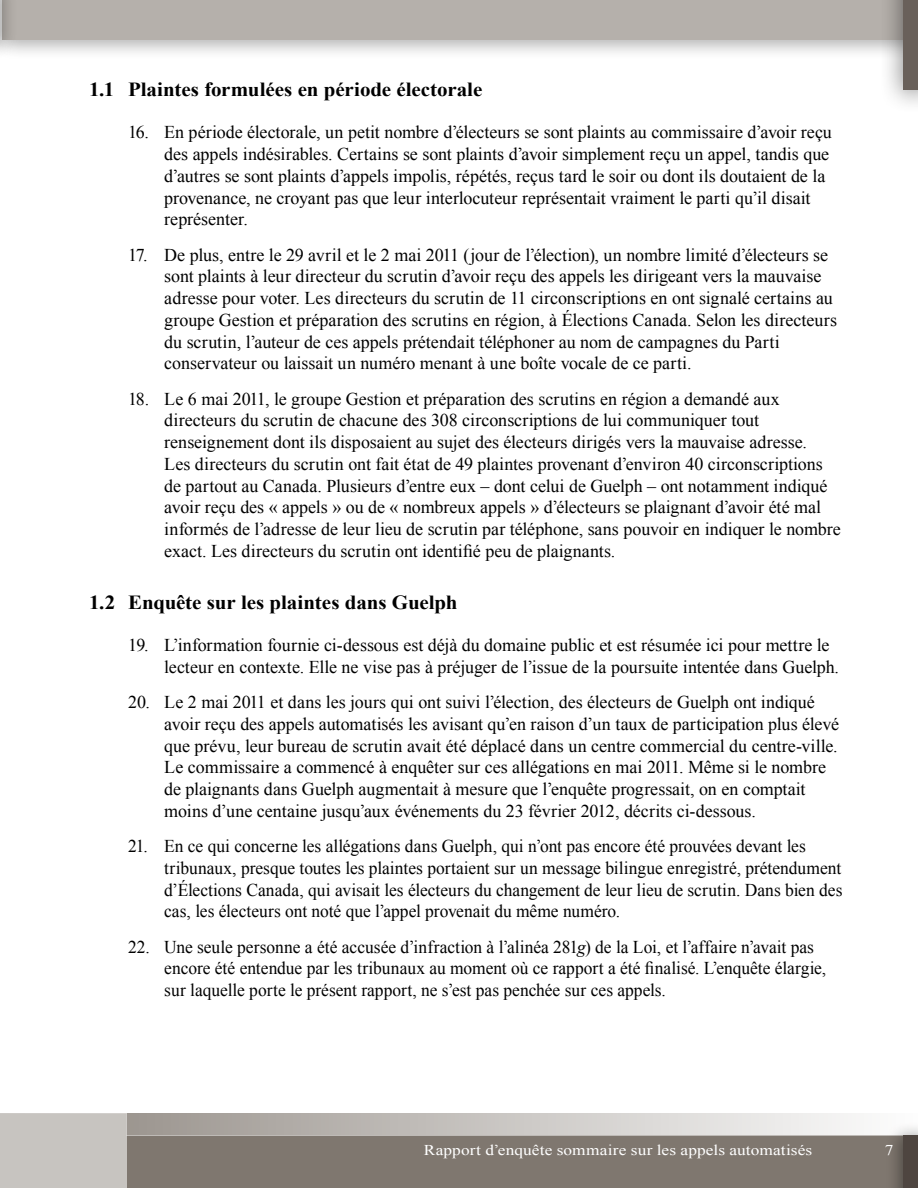
<style>
.page{position:relative;width:918px;height:1188px;background:#fff}
.page>*{position:absolute;margin:0;border:0;box-sizing:border-box;transform-origin:0 0}
.H2_Alphabet_bullet{font:700 19.95px "Times New Roman";letter-spacing:-.005em;color:#000;scale:1.05 1}
.t1{font:18px/21.8px "Times New Roman";color:#000}
.t2{font:15px "Times New Roman";letter-spacing:.005em;color:#fff;scale:1.16 1}
.s1{font-style:italic}
</style>
<div class="page">
<div style="left:126px;top:1136px;width:759px;height:52px;background:#7f776f"></div>
<div style="left:885px;top:1121px;width:33px;height:67px;background:#000;opacity:.4"></div>
<div style="left:903px;top:1135px;width:15px;height:53px;background:#4e4540"></div>
<svg style="left:126px;top:1114px;width:792px;height:21px;background:#ccc9c6"></svg>
<div style="left:0;top:0;width:918px;height:61px;background:#000;opacity:.5"></div>
<div style="left:2px;top:0;width:916px;height:40px;background:#b5b0ab"></div>
<div style="left:879px;top:0;width:39px;height:114px;background:#000;opacity:.45"></div>
<div style="left:904px;top:0;width:14px;height:90px;background:#69605a"></div>
<div style="left:0;top:0;width:19px;height:61px;background:#000;opacity:.5"></div>
<div style="left:0;top:1114px;width:126px;height:74px;background:#c7c4c0"></div>
<p class="H2_Alphabet_bullet" style="left:89px;top:76px;width:376px">1.1 Plaintes formulées en période électorale</p>
<p class="t1" style="left:164px;top:121px;width:669px;text-indent:-36px">16. En période électorale, un petit nombre d’électeurs se sont plaints au commissaire d’avoir reçu des appels indésirables. Certains se sont plaints d’avoir simplement reçu un appel, tandis que d’autres se sont plaints d’appels impolis, répétés, reçus tard le soir ou dont ils doutaient de la provenance, ne croyant pas que leur interlocuteur représentait vraiment le parti qu’il disait représenter.</p>
<p class="t1" style="left:164px;top:243px;width:674px;text-indent:-36px">17. De plus, entre le 29 avril et le 2 mai 2011 (jour de l’élection), un nombre limité d’électeurs se sont plaints à leur directeur du scrutin d’avoir reçu des appels les dirigeant vers la mauvaise adresse pour voter. Les directeurs du scrutin de 11 circonscriptions en ont signalé certains au groupe Gestion et préparation des scrutins en région, à Élections Canada. Selon les directeurs du scrutin, l’auteur de ces appels prétendait téléphoner au nom de campagnes du Parti conservateur ou laissait un numéro menant à une boîte vocale de ce parti.</p>
<p class="t1" style="left:164px;top:387px;width:678px;text-indent:-36px">18. Le 6 mai 2011, le groupe Gestion et préparation des scrutins en région a demandé aux directeurs du scrutin de chacune des 308 circonscriptions de lui communiquer tout renseignement dont ils disposaient au sujet des électeurs dirigés vers la mauvaise adresse.<br>Les directeurs du scrutin ont fait état de 49 plaintes provenant d’environ 40 circonscriptions de partout au Canada. Plusieurs d’entre eux – dont celui de Guelph – ont notamment indiqué avoir reçu des « appels » ou de « nombreux appels » d’électeurs se plaignant d’avoir été mal informés de l’adresse de leur lieu de scrutin par téléphone, sans pouvoir en indiquer le nombre exact. Les directeurs du scrutin ont identifié peu de plaignants.</p>
<p class="H2_Alphabet_bullet" style="left:89px;top:589px;width:352px">1.2 Enquête sur les plaintes dans Guelph</p>
<p class="t1" style="left:164px;top:634px;width:676px;text-indent:-36px">19. L’information fournie ci-dessous est déjà du domaine public et est résumée ici pour mettre le lecteur en contexte. Elle ne vise pas à préjuger de l’issue de la poursuite intentée dans Guelph.</p>
<p class="t1" style="left:164px;top:691px;width:676px;text-indent:-36px">20. Le 2 mai 2011 et dans les jours qui ont suivi l’élection, des électeurs de Guelph ont indiqué avoir reçu des appels automatisés les avisant qu’en raison d’un taux de participation plus élevé que prévu, leur bureau de scrutin avait été déplacé dans un centre commercial du centre-ville.<br>Le commissaire a commencé à enquêter sur ces allégations en mai 2011. Même si le nombre de plaignants dans Guelph augmentait à mesure que l’enquête progressait, on en comptait moins d’une centaine jusqu’aux événements du 23 février 2012, décrits ci-dessous.</p>
<p class="t1" style="left:164px;top:835px;width:680px;text-indent:-36px">21. En ce qui concerne les allégations dans Guelph, qui n’ont pas encore été prouvées devant les tribunaux, presque toutes les plaintes portaient sur un message bilingue enregistré, prétendument d’Élections Canada, qui avisait les électeurs du changement de leur lieu de scrutin. Dans bien des cas, les électeurs ont noté que l’appel provenait du même numéro.</p>
<p class="t1" style="left:164px;top:935px;width:663px;text-indent:-36px">22. Une seule personne a été accusée d’infraction à l’alinéa 281<span class="s1">g</span>) de la Loi, et l’affaire n’avait pas encore été entendue par les tribunaux au moment où ce rapport a été finalisé. L’enquête élargie, sur laquelle porte le présent rapport, ne s’est pas penchée sur ces appels.</p>
<p class="t2" style="left:424px;top:1140px;width:336px">Rapport d’enquête sommaire sur les appels automatisés</p>
<p class="t2" style="left:885px;top:1140px;width:9px">7</p>
</div>
